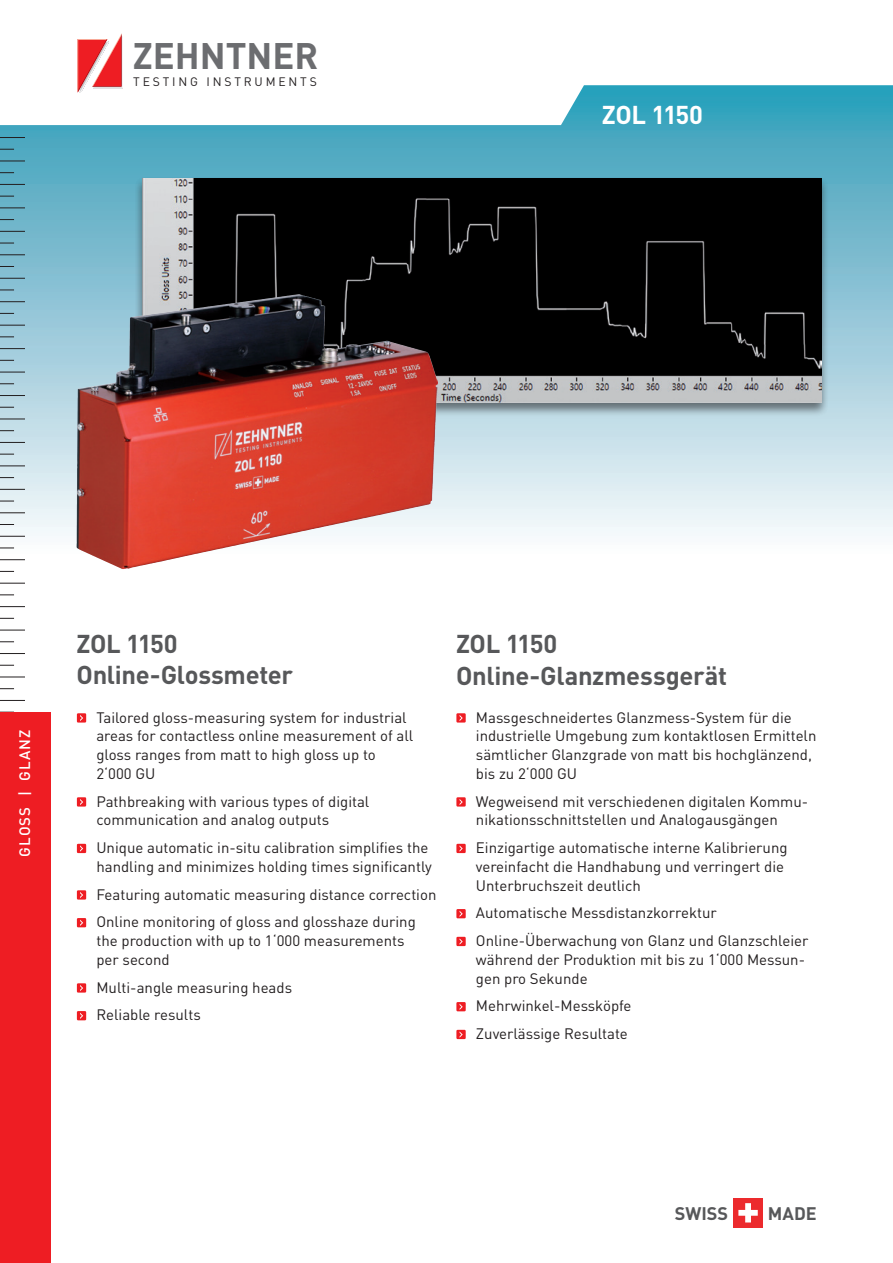
<style>
.page{position:relative;width:893px;height:1263px;background:#fff}
.page>*{position:absolute;margin:0;border:0;box-sizing:border-box;transform-origin:0 0}
.t1{font:700 36.45px "DIN";color:#6c6d70}
.Cover_Titel_gross_de{font:700 25.5px "DIN Pro";letter-spacing:-.01em;color:#57585a}
.Cover_Titel_gross{font:700 25.5px "DIN Pro";letter-spacing:-.015em;color:#57585a}
.Cover_Titel_gross-2{font:700 25.5px "DIN Pro";letter-spacing:-.015em;color:#fff}
.t2{font:700 18px "DIN Pro";letter-spacing:.005em;color:#57585a}
.Grundtext_Umschlag{font:15px/18.8px "DIN Pro";color:#231f20}
.t3{font:500 15px "DIN Pro";letter-spacing:.075em;color:#fff}
.t4{font:12.15px "DIN";letter-spacing:.23em;color:#231f20}
</style>
<div class="page">
<svg style="left:0;top:85px;width:893px;height:471px"></svg>
<svg style="left:78px;top:33px;width:45px;height:60px"></svg>
<svg style="left:0;top:137px;width:25px;height:1px"></svg>
<svg style="left:0;top:149px;width:14px;height:1px"></svg>
<svg style="left:0;top:419px;width:25px;height:1px"></svg>
<svg style="left:0;top:430px;width:14px;height:1px"></svg>
<svg style="left:0;top:700px;width:25px;height:1px"></svg>
<svg style="left:0;top:278px;width:25px;height:1px"></svg>
<svg style="left:0;top:290px;width:14px;height:1px"></svg>
<svg style="left:0;top:559px;width:25px;height:1px"></svg>
<svg style="left:0;top:571px;width:14px;height:1px"></svg>
<svg style="left:0;top:208px;width:25px;height:1px"></svg>
<svg style="left:0;top:219px;width:14px;height:1px"></svg>
<svg style="left:0;top:489px;width:25px;height:1px"></svg>
<svg style="left:0;top:501px;width:14px;height:1px"></svg>
<svg style="left:0;top:348px;width:25px;height:1px"></svg>
<svg style="left:0;top:360px;width:14px;height:1px"></svg>
<svg style="left:0;top:630px;width:25px;height:1px"></svg>
<svg style="left:0;top:641px;width:14px;height:1px"></svg>
<svg style="left:0;top:161px;width:25px;height:1px"></svg>
<svg style="left:0;top:172px;width:14px;height:1px"></svg>
<svg style="left:0;top:442px;width:25px;height:1px"></svg>
<svg style="left:0;top:454px;width:14px;height:1px"></svg>
<svg style="left:0;top:301px;width:25px;height:1px"></svg>
<svg style="left:0;top:313px;width:14px;height:1px"></svg>
<svg style="left:0;top:583px;width:25px;height:1px"></svg>
<svg style="left:0;top:595px;width:14px;height:1px"></svg>
<svg style="left:0;top:231px;width:25px;height:1px"></svg>
<svg style="left:0;top:243px;width:14px;height:1px"></svg>
<svg style="left:0;top:512px;width:25px;height:1px"></svg>
<svg style="left:0;top:524px;width:14px;height:1px"></svg>
<svg style="left:0;top:372px;width:25px;height:1px"></svg>
<svg style="left:0;top:383px;width:14px;height:1px"></svg>
<svg style="left:0;top:653px;width:25px;height:1px"></svg>
<svg style="left:0;top:665px;width:14px;height:1px"></svg>
<svg style="left:0;top:184px;width:25px;height:1px"></svg>
<svg style="left:0;top:196px;width:14px;height:1px"></svg>
<svg style="left:0;top:466px;width:25px;height:1px"></svg>
<svg style="left:0;top:477px;width:14px;height:1px"></svg>
<svg style="left:0;top:325px;width:25px;height:1px"></svg>
<svg style="left:0;top:337px;width:14px;height:1px"></svg>
<svg style="left:0;top:606px;width:25px;height:1px"></svg>
<svg style="left:0;top:618px;width:14px;height:1px"></svg>
<svg style="left:0;top:255px;width:25px;height:1px"></svg>
<svg style="left:0;top:266px;width:14px;height:1px"></svg>
<svg style="left:0;top:536px;width:25px;height:1px"></svg>
<svg style="left:0;top:548px;width:14px;height:1px"></svg>
<svg style="left:0;top:395px;width:25px;height:1px"></svg>
<svg style="left:0;top:407px;width:14px;height:1px"></svg>
<svg style="left:0;top:677px;width:25px;height:1px"></svg>
<svg style="left:0;top:688px;width:14px;height:1px"></svg>
<div style="left:0;top:712px;width:51px;height:551px;background:#ee1d23"></div>
<div style="left:733px;top:1198px;width:30px;height:29px;background:#ec2a2d"></div>
<svg style="left:738px;top:1203px;width:20px;height:19px"></svg>
<div style="left:456px;top:713px;width:10px;height:9px;background:#ee1d23"></div>
<svg style="left:460px;top:715px;width:3px;height:6px"></svg>
<div style="left:456px;top:797px;width:10px;height:9px;background:#ee1d23"></div>
<svg style="left:460px;top:799px;width:3px;height:6px"></svg>
<svg style="left:456px;top:844px;width:10px;height:9px"></svg>
<div style="left:456px;top:909px;width:10px;height:9px;background:#ee1d23"></div>
<svg style="left:460px;top:911px;width:3px;height:6px"></svg>
<svg style="left:456px;top:937px;width:10px;height:9px"></svg>
<div style="left:456px;top:1002px;width:10px;height:9px;background:#ee1d23"></div>
<svg style="left:460px;top:1004px;width:3px;height:6px"></svg>
<svg style="left:456px;top:1030px;width:10px;height:9px"></svg>
<svg style="left:77px;top:713px;width:9px;height:9px"></svg>
<svg style="left:77px;top:797px;width:9px;height:9px"></svg>
<div style="left:77px;top:844px;width:9px;height:9px;background:#ee1d23"></div>
<svg style="left:80px;top:845px;width:3px;height:7px"></svg>
<svg style="left:77px;top:890px;width:9px;height:9px"></svg>
<div style="left:77px;top:918px;width:9px;height:9px;background:#ee1d23"></div>
<svg style="left:80px;top:920px;width:3px;height:6px"></svg>
<svg style="left:77px;top:983px;width:9px;height:9px"></svg>
<div style="left:77px;top:1011px;width:9px;height:9px;background:#ee1d23"></div>
<svg style="left:80px;top:1013px;width:3px;height:6px"></svg>
<div style="left:135px;top:177px;width:694px;height:240px;background:#231f20;opacity:.35"></div>
<img style="left:143px;top:178px;width:678px;height:224px">
<img style="left:77px;top:294px;width:220px;height:154px">
<h1 class="t1" style="left:133px;top:32px;width:187px">ZEHNTNER</h1>
<p class="t4" style="left:133px;top:74px;width:185px">TESTING INSTRUMENTS</p>
<p class="Cover_Titel_gross-2" style="left:602px;top:97px;width:103px">ZOL 1150</p>
<p class="t3" style="left:15px;top:857px;width:129px;rotate:-90deg">GLOSS | GLANZ</p>
<p class="Cover_Titel_gross" style="left:77px;top:626px;width:103px">ZOL 1150</p>
<p class="Cover_Titel_gross" style="left:77px;top:658px;width:218px">Online-Glossmeter</p>
<p class="Grundtext_Umschlag" style="left:96px;top:707px;width:318px">Tailored gloss-measuring system for industrial areas for contactless online measurement of all gloss ranges from matt to high gloss up to 2‘000 GU</p>
<p class="Grundtext_Umschlag" style="left:96px;top:791px;width:274px">Pathbreaking with various types of digital communication and analog outputs</p>
<p class="Grundtext_Umschlag" style="left:96px;top:838px;width:337px">Unique automatic in-situ calibration simplifies the handling and minimizes holding times significantly</p>
<p class="Grundtext_Umschlag" style="left:96px;top:884px;width:342px">Featuring automatic measuring distance correction</p>
<p class="Grundtext_Umschlag" style="left:96px;top:912px;width:321px">Online monitoring of gloss and glosshaze during the production with up to 1‘000 measurements per second</p>
<p class="Grundtext_Umschlag" style="left:96px;top:977px;width:197px">Multi-angle measuring heads</p>
<p class="Grundtext_Umschlag" style="left:96px;top:1005px;width:106px">Reliable results</p>
<p class="Cover_Titel_gross_de" style="left:456px;top:626px;width:103px">ZOL 1150</p>
<p class="Cover_Titel_gross_de" style="left:456px;top:658px;width:273px">Online-Glanzmessgerät</p>
<p class="Grundtext_Umschlag" style="left:476px;top:707px;width:342px">Massgeschneidertes Glanzmess-System für die industrielle Umgebung zum kontaktlosen Ermitteln sämtlicher Glanzgrade von matt bis hochglänzend, bis zu 2‘000 GU</p>
<p class="Grundtext_Umschlag" style="left:476px;top:791px;width:334px">Wegweisend mit verschiedenen digitalen Kommu&shy;nikationsschnittstellen und Analogausgängen</p>
<p class="Grundtext_Umschlag" style="left:476px;top:838px;width:313px">Einzigartige automatische interne Kalibrierung vereinfacht die Handhabung und verringert die<br>Unterbruchszeit deutlich</p>
<p class="Grundtext_Umschlag" style="left:476px;top:903px;width:242px">Automatische Messdistanzkorrektur</p>
<p class="Grundtext_Umschlag" style="left:476px;top:931px;width:334px">Online-Überwachung von Glanz und Glanzschleier während der Produktion mit bis zu 1‘000 Messun&shy;gen pro Sekunde</p>
<p class="Grundtext_Umschlag" style="left:476px;top:996px;width:157px">Mehrwinkel-Messköpfe</p>
<p class="Grundtext_Umschlag" style="left:476px;top:1024px;width:153px">Zuverlässige Resultate</p>
<p class="t2" style="left:675px;top:1201px;width:55px">SWISS</p>
<p class="t2" style="left:768px;top:1201px;width:50px">MADE</p>
</div>
